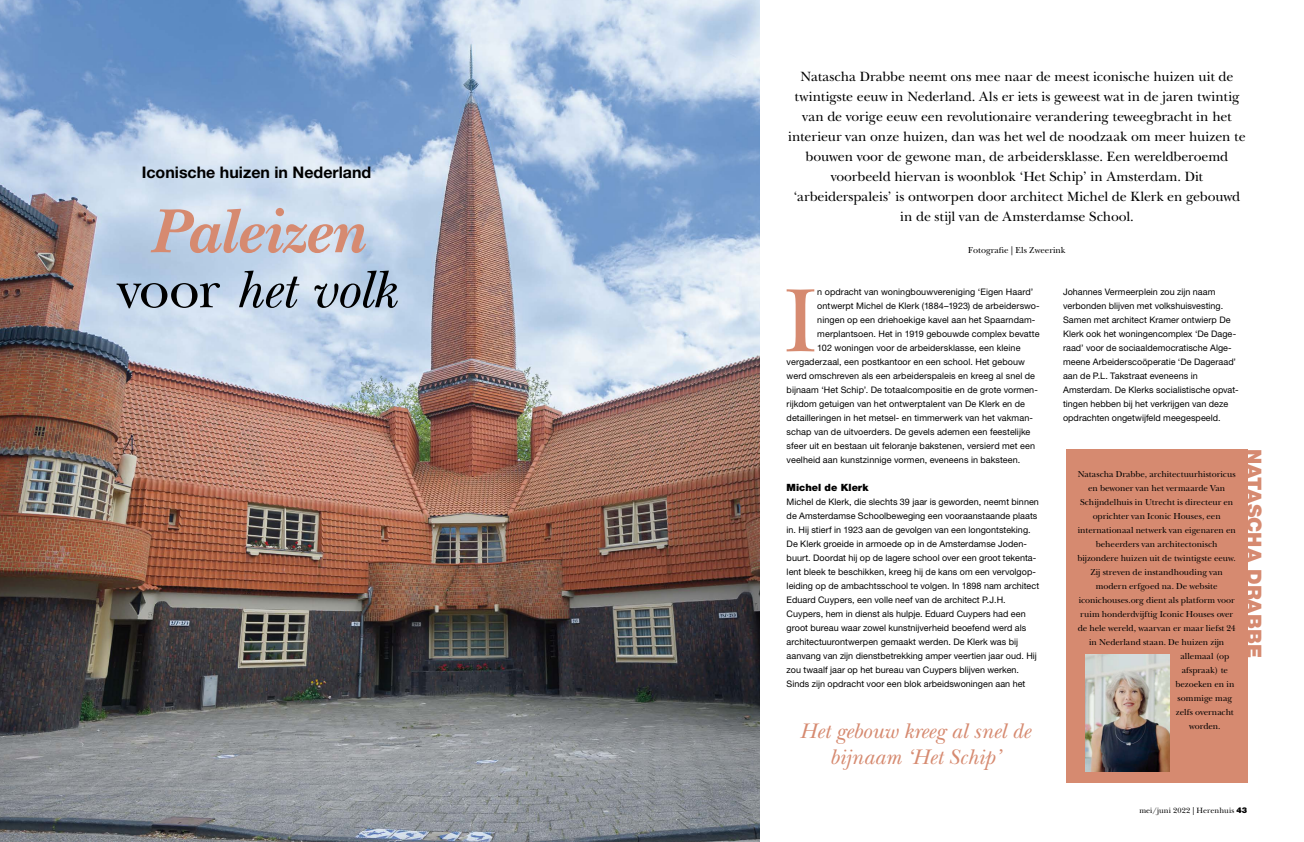
<style>
.page{position:relative;width:1304px;height:842px;background:#fff}
.page>*{position:absolute;margin:0;border:0;box-sizing:border-box;transform-origin:0 0}
.t1{font:93.8px "New Baskerville Std";color:#d68a70}
.t2{font:italic 700 65px "New Baskerville Std";letter-spacing:-.01em;color:#d68a70}
.t3{font:italic 55px "New Baskerville Std";letter-spacing:-.005em;color:#000}
.t4{font:italic 22px/26px "New Baskerville Std";color:#d68a70;text-align:center}
.t5{font:900 20px "Helvetica Neue LT Std";letter-spacing:.005em;color:#d68a70}
.t6{font:700 16px "Helvetica Neue LT Std";color:#000}
.t7{font:14px/20px "New Baskerville Std";letter-spacing:-.01em;color:#000;text-align:center}
.t8{font:900 10px "Helvetica Neue LT Std";color:#000}
.t9{font:9px/14px "Helvetica Neue LT Std";letter-spacing:.005em;color:#000}
.t10{font:9px "New Baskerville Std";letter-spacing:-.005em;color:#000}
.t11{font:8px "New Baskerville Std";letter-spacing:.01em;color:#000}
.s1{font-style:normal}
.s2{font-family:"Helvetica Neue LT Std";font-weight:900}
</style>
<div class="page">
<img style="left:0;top:0;width:760px;height:842px">
<div style="left:1066px;top:449px;width:181px;height:334px;background:#d68a70"></div>
<img style="left:1086px;top:654px;width:83px;height:117px">
<h3 class="t6" style="left:142px;top:162px;width:231px">Iconische huizen in Nederland</h3>
<h2 class="t2" style="left:150px;top:194px;width:216px">Paleizen</h2>
<h3 class="t3" style="left:117px;top:257px;width:280px"><span class="s1">voor</span> het volk</h3>
<p class="t7" style="left:788px;top:66px;width:459px">Natascha Drabbe neemt ons mee naar de meest iconische huizen uit de twintigste eeuw in Nederland. Als er iets is geweest wat in de jaren twintig van de vorige eeuw een revolutionaire verandering teweegbracht in het interieur van onze huizen, dan was het wel de noodzaak om meer huizen te bouwen voor de gewone man, de arbeidersklasse. Een wereldberoemd voorbeeld hiervan is woonblok ‘Het Schip’ in Amsterdam. Dit ‘arbeiderspaleis’ is ontworpen door architect Michel de Klerk en gebouwd in de stijl van de Amsterdamse School.</p>
<p class="t10" style="left:968px;top:245px;width:99px">Fotografie | Els Zweerink</p>
<h1 class="t1" style="left:784px;top:266px;width:35px">I</h1>
<p class="t9" style="left:817px;top:285px;width:217px">n opdracht van woningbouwvereniging ‘Eigen Haard’</p>
<p class="t9" style="left:817px;top:299px;width:224px">ontwerpt Michel de Klerk (1884–1923) de arbeiderswo-</p>
<p class="t9" style="left:817px;top:313px;width:220px">ningen op een driehoekige kavel aan het Spaarndam-</p>
<p class="t9" style="left:817px;top:327px;width:224px">merplantsoen. Het in 1919 gebouwde complex bevatte</p>
<p class="t9" style="left:817px;top:341px;width:205px">102 woningen voor de arbeidersklasse, een kleine</p>
<p class="t9" style="left:787px;top:355px;width:240px">vergaderzaal, een postkantoor en een school. Het gebouw</p>
<p class="t9" style="left:787px;top:369px;width:250px">werd omschreven als een arbeiderspaleis en kreeg al snel de</p>
<p class="t9" style="left:787px;top:383px;width:253px">bijnaam ‘Het Schip’. De totaalcompositie en de grote vormen-</p>
<p class="t9" style="left:787px;top:397px;width:240px">rijkdom getuigen van het ontwerptalent van De Klerk en de</p>
<p class="t9" style="left:787px;top:411px;width:248px">detailleringen in het metsel- en timmerwerk van het vakman-</p>
<p class="t9" style="left:787px;top:425px;width:245px">schap van de uitvoerders. De gevels ademen een feestelijke</p>
<p class="t9" style="left:787px;top:439px;width:250px">sfeer uit en bestaan uit feloranje bakstenen, versierd met een</p>
<p class="t9" style="left:787px;top:453px;width:235px">veelheid aan kunstzinnige vormen, eveneens in baksteen.</p>
<p class="t8" style="left:787px;top:482px;width:83px">Michel de Klerk</p>
<p class="t9" style="left:787px;top:495px;width:254px">Michel de Klerk, die slechts 39 jaar is geworden, neemt binnen de Amsterdamse Schoolbeweging een vooraanstaande plaats in. Hij stierf in 1923 aan de gevolgen van een longontsteking.<br>De Klerk groeide in armoede op in de Amsterdamse Joden&shy;buurt. Doordat hij op de lagere school over een groot tekenta&shy;lent bleek te beschikken, kreeg hij de kans om een vervolgop&shy;leiding op de ambachtsschool te volgen. In 1898 nam architect Eduard Cuypers, een volle neef van de architect P.J.H.<br>Cuypers, hem in dienst als hulpje. Eduard Cuypers had een groot bureau waar zowel kunstnijverheid beoefend werd als architectuurontwerpen gemaakt werden. De Klerk was bij aanvang van zijn dienstbetrekking amper veertien jaar oud. Hij zou twaalf jaar op het bureau van Cuypers blijven werken.<br>Sinds zijn opdracht voor een blok arbeidswoningen aan het</p>
<h3 class="t4" style="left:799px;top:718px;width:233px">Het gebouw kreeg al snel de bijnaam ‘Het Schip’</h3>
<p class="t9" style="left:1063px;top:285px;width:177px">Johannes Vermeerplein zou zijn naam verbonden blijven met volkshuisvesting.<br>Samen met architect Kramer ontwierp De Klerk ook het woningencomplex ‘De Dage&shy;raad’ voor de sociaaldemocratische Alge&shy;meene Arbeiderscoöperatie ‘De Dageraad’ aan de P.L. Takstraat eveneens in Amsterdam. De Klerks socialistische opvat&shy;tingen hebben bij het verkrijgen van deze opdrachten ongetwijfeld meegespeeld.</p>
<p class="t10" style="left:1078px;top:469px;width:160px">Natascha Drabbe, architectuurhistoricus</p>
<p class="t10" style="left:1088px;top:483px;width:139px">en bewoner van het vermaarde Van</p>
<p class="t10" style="left:1080px;top:497px;width:155px">Schijndelhuis in Utrecht is directeur en</p>
<p class="t10" style="left:1093px;top:511px;width:130px">oprichter van Iconic Houses, een</p>
<p class="t10" style="left:1078px;top:525px;width:160px">internationaal netwerk van eigenaren en</p>
<p class="t10" style="left:1096px;top:539px;width:123px">beheerders van architectonisch</p>
<p class="t10" style="left:1077px;top:553px;width:160px">bijzondere huizen uit de twintigste eeuw.</p>
<p class="t10" style="left:1090px;top:567px;width:134px">Zij streven de instandhouding van</p>
<p class="t10" style="left:1096px;top:581px;width:123px">modern erfgoed na. De website</p>
<p class="t10" style="left:1079px;top:595px;width:157px">iconichouses.org dient als platform voor</p>
<p class="t10" style="left:1080px;top:609px;width:154px">ruim honderdvijftig Iconic Houses over</p>
<p class="t10" style="left:1078px;top:623px;width:159px">de hele wereld, waarvan er maar liefst 24</p>
<p class="t10" style="left:1089px;top:637px;width:137px">in Nederland staan. De huizen zijn</p>
<p class="t10" style="left:1180px;top:651px;width:50px">allemaal (op</p>
<p class="t10" style="left:1182px;top:665px;width:48px">afspraak) te</p>
<p class="t10" style="left:1175px;top:679px;width:61px">bezoeken en in</p>
<p class="t10" style="left:1178px;top:693px;width:56px">sommige mag</p>
<p class="t10" style="left:1176px;top:707px;width:59px">zelfs overnacht</p>
<p class="t10" style="left:1189px;top:721px;width:33px">worden.</p>
<h3 class="t5" style="left:1266px;top:449px;width:211px;rotate:90deg">NATASCHA DRABBE</h3>
<p class="t11" style="left:1139px;top:806px;width:109px">mei/juni 2022 | Herenhuis <span class="s2">43</span></p>
</div>
